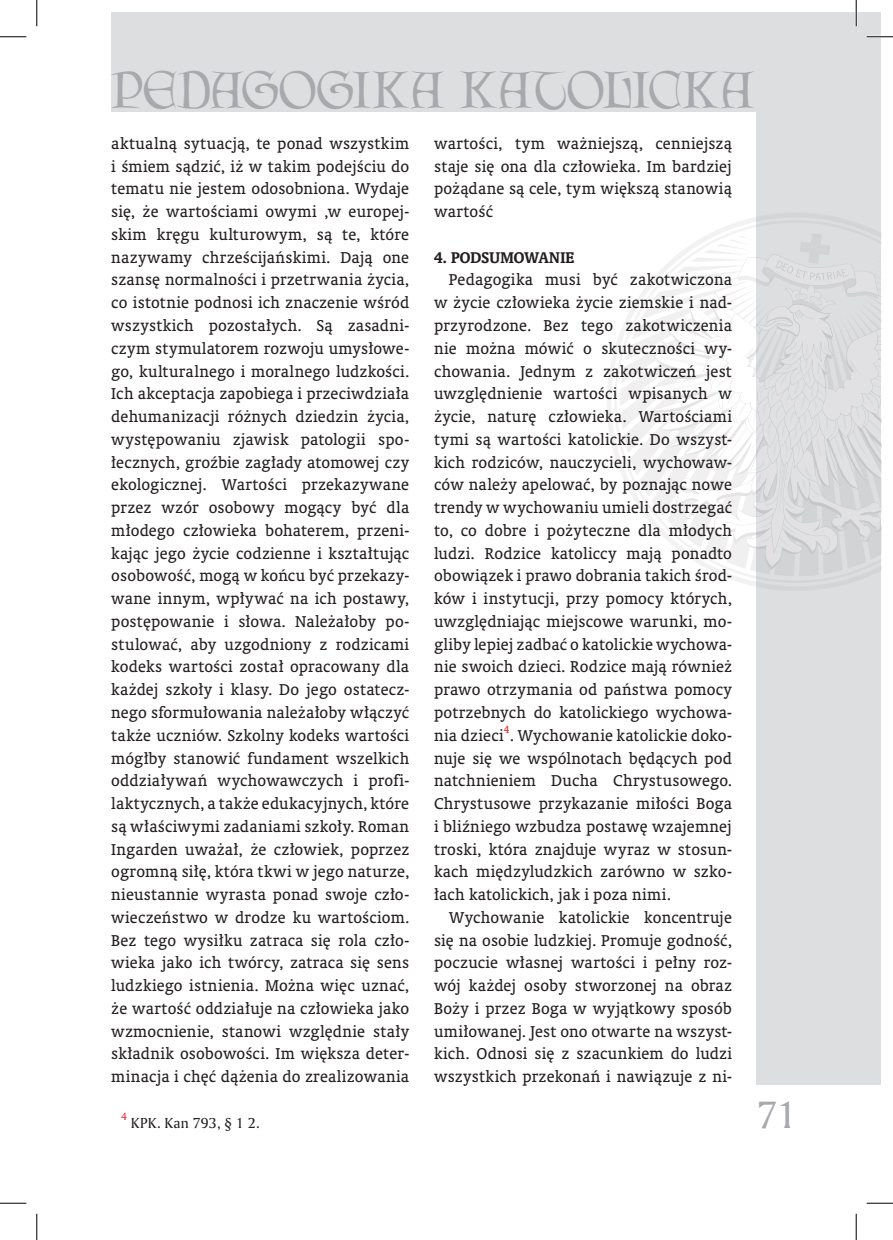
<style>
.page{position:relative;width:893px;height:1240px;background:#fff}
.page>*{position:absolute;margin:0;border:0;box-sizing:border-box;transform-origin:0 0}
.t1{font:46.55px "Lettergical PL";letter-spacing:-.005em;color:#a8a9ad}
.t2{font:36.75px "Amerigo PL";color:#a8a9ad}
.art-TEKST{font:15.75px/22.8px "Oranda PL";letter-spacing:.015em;color:#231f20;text-align:justify}
.art-podtytuł{font:700 15.75px "Oranda PL";letter-spacing:.015em;color:#231f20}
.art-przypis{font:14px "Amerigo PL";letter-spacing:.02em;color:#231f20}
.art-TEKST-2{font:10.15px "Oranda PL";color:#ee1d23}
.art-przypis-2{font:10.15px "Amerigo PL";color:#ee1d23}
</style>
<div class="page">
<div style="left:756px;top:12px;width:124px;height:1071px;background:#dddee0"></div>
<div style="left:111px;top:12px;width:769px;height:99px;background:#dddee0"></div>
<svg style="left:607px;top:217px;width:149px;height:369px"></svg>
<svg style="left:620px;top:233px;width:261px;height:343px"></svg>
<hr style="left:866px;top:36px;width:26px;height:2px;background:#fff">
<hr style="left:854px;top:0;width:2px;height:26px;background:#fff">
<svg style="left:0;top:36px;width:26px;height:1px"></svg>
<svg style="left:866px;top:36px;width:26px;height:1px"></svg>
<svg style="left:0;top:1202px;width:26px;height:1px"></svg>
<svg style="left:866px;top:1202px;width:26px;height:1px"></svg>
<svg style="left:36px;top:0;width:1px;height:26px"></svg>
<svg style="left:36px;top:1213px;width:1px;height:26px"></svg>
<svg style="left:855px;top:0;width:1px;height:26px"></svg>
<svg style="left:855px;top:1213px;width:1px;height:26px"></svg>
<h1 class="t1" style="left:111px;top:61px;width:644px">PEDAGOGIKA KATOLICKA</h1>
<p class="art-TEKST" style="left:111px;top:132px;width:299px">aktualną sytuacją, te ponad wszystkim i śmiem sądzić, iż w takim podejściu do tematu nie jestem odosobniona. Wydaje się, że wartościami owymi ,w europej&shy;skim kręgu kulturowym, są te, które nazywamy chrześcijańskimi. Dają one szansę normalności i przetrwania życia, co istotnie podnosi ich znaczenie wśród wszystkich pozostałych. Są zasadni&shy;czym stymulatorem rozwoju umysłowe&shy;go, kulturalnego i moralnego ludzkości.<br>Ich akceptacja zapobiega i przeciwdziała dehumanizacji różnych dziedzin życia, występowaniu zjawisk patologii spo&shy;łecznych, groźbie zagłady atomowej czy ekologicznej. Wartości przekazywane przez wzór osobowy mogący być dla młodego człowieka bohaterem, przeni&shy;kając jego życie codzienne i kształtując osobowość, mogą w końcu być przekazy&shy;wane innym, wpływać na ich postawy, postępowanie i słowa. Należałoby po&shy;stulować, aby uzgodniony z rodzicami kodeks wartości został opracowany dla każdej szkoły i klasy. Do jego ostatecz&shy;nego sformułowania należałoby włączyć także uczniów. Szkolny kodeks wartości mógłby stanowić fundament wszelkich oddziaływań wychowawczych i profi&shy;laktycznych, a także edukacyjnych, które są właściwymi zadaniami szkoły. Roman Ingarden uważał, że człowiek, poprzez ogromną siłę, która tkwi w jego naturze, nieustannie wyrasta ponad swoje czło&shy;wieczeństwo w drodze ku wartościom.<br>Bez tego wysiłku zatraca się rola czło&shy;wieka jako ich twórcy, zatraca się sens ludzkiego istnienia. Można więc uznać, że wartość oddziałuje na człowieka jako wzmocnienie, stanowi względnie stały składnik osobowości. Im większa deter&shy;minacja i chęć dążenia do zrealizowania</p>
<p class="art-TEKST" style="left:434px;top:132px;width:299px">wartości, tym ważniejszą, cenniejszą staje się ona dla człowieka. Im bardziej pożądane są cele, tym większą stanowią wartość</p>
<p class="art-podtytuł" style="left:434px;top:247px;width:142px">4. PODSUMOWANIE</p>
<p class="art-TEKST" style="left:434px;top:268px;width:299px;text-indent:15px">Pedagogika musi być zakotwiczona w życie człowieka życie ziemskie i nad&shy;przyrodzone. Bez tego zakotwiczenia nie można mówić o skuteczności wy&shy;chowania. Jednym z zakotwiczeń jest uwzględnienie wartości wpisanych w życie, naturę człowieka. Wartościami tymi są wartości katolickie. Do wszyst&shy;kich rodziców, nauczycieli, wychowaw&shy;ców należy apelować, by poznając nowe trendy w wychowaniu umieli dostrzegać to, co dobre i pożyteczne dla młodych ludzi. Rodzice katoliccy mają ponadto obowiązek i prawo dobrania takich środ&shy;ków i instytucji, przy pomocy których, uwzględniając miejscowe warunki, mo&shy;gliby lepiej zadbać o katolickie wychowa&shy;nie swoich dzieci. Rodzice mają również prawo otrzymania od państwa pomocy potrzebnych do katolickiego wychowa&shy;nia dzieci . Wychowanie katolickie doko-</p>
<p class="art-TEKST-2" style="left:503px;top:723px;width:7px">4</p>
<p class="art-TEKST" style="left:434px;top:746px;width:299px">nuje się we wspólnotach będących pod natchnieniem Ducha Chrystusowego.<br>Chrystusowe przykazanie miłości Boga i bliźniego wzbudza postawę wzajemnej troski, która znajduje wyraz w stosun&shy;kach międzyludzkich zarówno w szko&shy;łach katolickich, jak i poza nimi.</p>
<p class="art-TEKST" style="left:434px;top:905px;width:299px;text-indent:15px">Wychowanie katolickie koncentruje się na osobie ludzkiej. Promuje godność, poczucie własnej wartości i pełny roz&shy;wój każdej osoby stworzonej na obraz Boży i przez Boga w wyjątkowy sposób umiłowanej. Jest ono otwarte na wszyst&shy;kich. Odnosi się z szacunkiem do ludzi wszystkich przekonań i nawiązuje z ni-</p>
<p class="art-przypis-2" style="left:121px;top:1109px;width:7px">4</p>
<p class="art-przypis" style="left:131px;top:1113px;width:130px">KPK. Kan 793, § 1 2.</p>
<h2 class="t2" style="left:756px;top:1089px;width:41px">71</h2>
</div>
